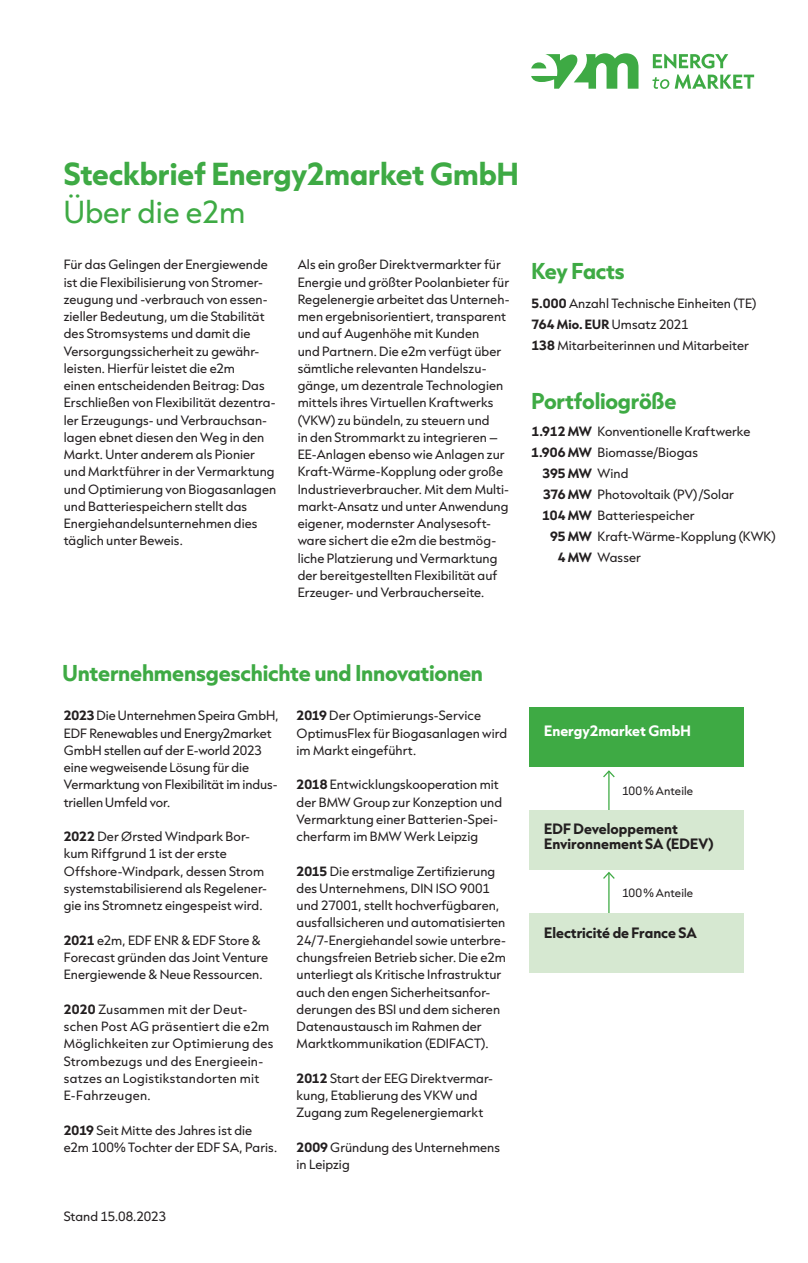
<style>
.page{position:relative;width:808px;height:1263px;background:#fff}
.page>*{position:absolute;margin:0;border:0;box-sizing:border-box;transform-origin:0 0}
.t1{font:700 27px "Capitana";color:#3eaa44}
.t2{font:27px "Capitana";color:#3eaa44}
.t3{font:700 19.5px "Capitana";letter-spacing:-.01em;color:#3eaa44}
.t4{font:700 12.75px/15.3px "Capitana";letter-spacing:.005em;color:#231f20}
.t5{font:700 12.75px "Capitana";letter-spacing:.005em;color:#fff}
.t6{font:11.4px/17.2px "Capitana";letter-spacing:.005em;color:#231f20}
.t7{font:11.4px/17.2px "Capitana";letter-spacing:.025em;color:#231f20}
.t8{font:700 11.4px/21px "Capitana";letter-spacing:-.02em;color:#231f20;text-align:right}
.t9{font:10.2px "Capitana";letter-spacing:.01em;color:#231f20}
.s1{font-weight:700}
</style>
<div class="page">
<svg style="left:652px;top:54px;width:102px;height:35px"></svg>
<svg style="left:531px;top:53px;width:107px;height:36px"></svg>
<hr style="left:608px;top:771px;width:1px;height:42px;background:#3eaa44">
<svg style="left:603px;top:770px;width:12px;height:9px"></svg>
<hr style="left:608px;top:873px;width:1px;height:42px;background:#3eaa44">
<svg style="left:603px;top:872px;width:12px;height:8px"></svg>
<div style="left:529px;top:913px;width:215px;height:59px;background:#d6e8d1"></div>
<div style="left:529px;top:810px;width:215px;height:59px;background:#d6e8d1"></div>
<div style="left:529px;top:707px;width:215px;height:60px;background:#3eaa44"></div>
<h1 class="t1" style="left:64px;top:154px;width:456px">Steckbrief Energy2market GmbH</h1>
<h1 class="t2" style="left:64px;top:191px;width:183px">Über die e2m</h1>
<p class="t6" style="left:64px;top:256px;width:214px">Für das Gelingen der Energiewende ist die Flexibilisierung von Stromer&shy;zeugung und -verbrauch von essen&shy;zieller Bedeutung, um die Stabilität des Stromsystems und damit die Versorgungssicherheit zu gewähr&shy;leisten. Hierfür leistet die e2m<br>einen entscheidenden Beitrag: Das Erschließen von Flexibilität dezentra&shy;ler Erzeugungs- und Verbrauchsan&shy;lagen ebnet diesen den Weg in den Markt. Unter anderem als Pionier und Marktführer in der Vermarktung und Optimierung von Biogasanlagen und Batteriespeichern stellt das Energiehandelsunternehmen dies täglich unter Beweis.</p>
<p class="t6" style="left:298px;top:256px;width:213px">Als ein großer Direktvermarkter für Energie und größter Poolanbieter für Regelenergie arbeitet das Unterneh&shy;men ergebnisorientiert, transparent und auf Augenhöhe mit Kunden<br>und Partnern. Die e2m verfügt über sämtliche relevanten Handelszu&shy;gänge, um dezentrale Technologien mittels ihres Virtuellen Kraftwerks (VKW) zu bündeln, zu steuern und<br>in den Strommarkt zu integrieren – EE-Anlagen ebenso wie Anlagen zur Kraft-Wärme-Kopplung oder große Industrieverbraucher. Mit dem Multi&shy;markt-Ansatz und unter Anwendung eigener, modernster Analysesoft&shy;ware sichert die e2m die bestmög&shy;liche Platzierung und Vermarktung der bereitgestellten Flexibilität auf Erzeuger- und Verbraucherseite.</p>
<h2 class="t3" style="left:531px;top:256px;width:95px">Key Facts</h2>
<p class="t6" style="left:531px;top:293px;width:226px;line-height:21px"><span class="s1">5.000</span> Anzahl Technische Einheiten (TE)<br><span class="s1">764 Mio. EUR</span> Umsatz 2021<br><span class="s1">138</span> Mitarbeiterinnen und Mitarbeiter</p>
<h2 class="t3" style="left:531px;top:386px;width:146px">Portfoliogröße</h2>
<p class="t8" style="left:531px;top:420px;width:62px">1.912 MW<br>1.906 MW<br>395 MW<br>376 MW<br>104 MW<br>95 MW<br>4 MW</p>
<p class="t6" style="left:597px;top:420px;width:180px;line-height:21px">Konventionelle Kraftwerke<br>Biomasse/Biogas<br>Wind<br>Photovoltaik (PV) /Solar<br>Batteriespeicher<br>Kraft-Wärme-Kopplung (KWK)<br>Wasser</p>
<h2 class="t3" style="left:63px;top:658px;width:422px">Unternehmensgeschichte und Innovationen</h2>
<p class="t6" style="left:64px;top:707px;width:216px"><span class="s1">2023</span> Die Unternehmen Speira GmbH,<br>EDF Renewables und Energy2market<br>GmbH stellen auf der E-world 2023 eine wegweisende Lösung für die<br>Vermarktung von Flexibilität im indus&shy;triellen Umfeld vor.</p>
<p class="t6" style="left:64px;top:828px;width:205px"><span class="s1">2022</span> Der Ørsted Windpark Bor&shy;kum Riffgrund 1 ist der erste Offshore-Windpark, dessen Strom systemstabilisierend als Regelener&shy;gie ins Stromnetz eingespeist wird.</p>
<p class="t6" style="left:64px;top:931px;width:206px"><span class="s1">2021</span> e2m, EDF ENR &amp; EDF Store &amp;<br>Forecast gründen das Joint Venture<br>Energiewende &amp; Neue Ressourcen.</p>
<p class="t7" style="left:64px;top:1000px;width:211px"><span class="s1">2020</span> Zusammen mit der Deut&shy;schen Post AG präsentiert die e2m<br>Möglichkeiten zur Optimierung des<br>Strombezugs und des Energieein&shy;satzes an Logistikstandorten mit<br>E-Fahrzeugen.</p>
<p class="t6" style="left:64px;top:1121px;width:215px"><span class="s1">2019</span> Seit Mitte des Jahres ist die e2m 100% Tochter der EDF SA, Paris.</p>
<p class="t6" style="left:64px;top:1207px;width:104px">Stand 15.08.2023</p>
<p class="t6" style="left:297px;top:707px;width:212px"><span class="s1">2019</span> Der Optimierungs-Service<br>OptimusFlex für Biogasanlagen wird im Markt eingeführt.</p>
<p class="t6" style="left:297px;top:776px;width:207px"><span class="s1">2018</span> Entwicklungskooperation mit der BMW Group zur Konzeption und Vermarktung einer Batterien-Spei&shy;cherfarm im BMW Werk Leipzig</p>
<p class="t6" style="left:297px;top:862px;width:211px"><span class="s1">2015</span> Die erstmalige Zertifizierung des Unternehmens, DIN ISO 9001 und 27001, stellt hochverfügbaren, ausfallsicheren und automatisierten 24/7-Energiehandel sowie unterbre&shy;chungsfreien Betrieb sicher. Die e2m unterliegt als Kritische Infrastruktur auch den engen Sicherheitsanfor&shy;derungen des BSI und dem sicheren Datenaustausch im Rahmen der Marktkommunikation (EDIFACT).</p>
<p class="t6" style="left:297px;top:1069px;width:198px"><span class="s1">2012</span> Start der EEG Direktvermar&shy;kung, Etablierung des VKW und<br>Zugang zum Regelenergiemarkt</p>
<p class="t6" style="left:297px;top:1138px;width:205px"><span class="s1">2009</span> Gründung des Unternehmens in Leipzig</p>
<p class="t5" style="left:544px;top:721px;width:148px">Energy2market GmbH</p>
<p class="t9" style="left:622px;top:784px;width:73px">100 % Anteile</p>
<p class="t4" style="left:544px;top:820px;width:171px">EDF Developpement<br>Environnement SA (EDEV)</p>
<p class="t9" style="left:622px;top:885px;width:73px">100 % Anteile</p>
<p class="t4" style="left:544px;top:924px;width:154px">Electricité de France SA</p>
</div>
